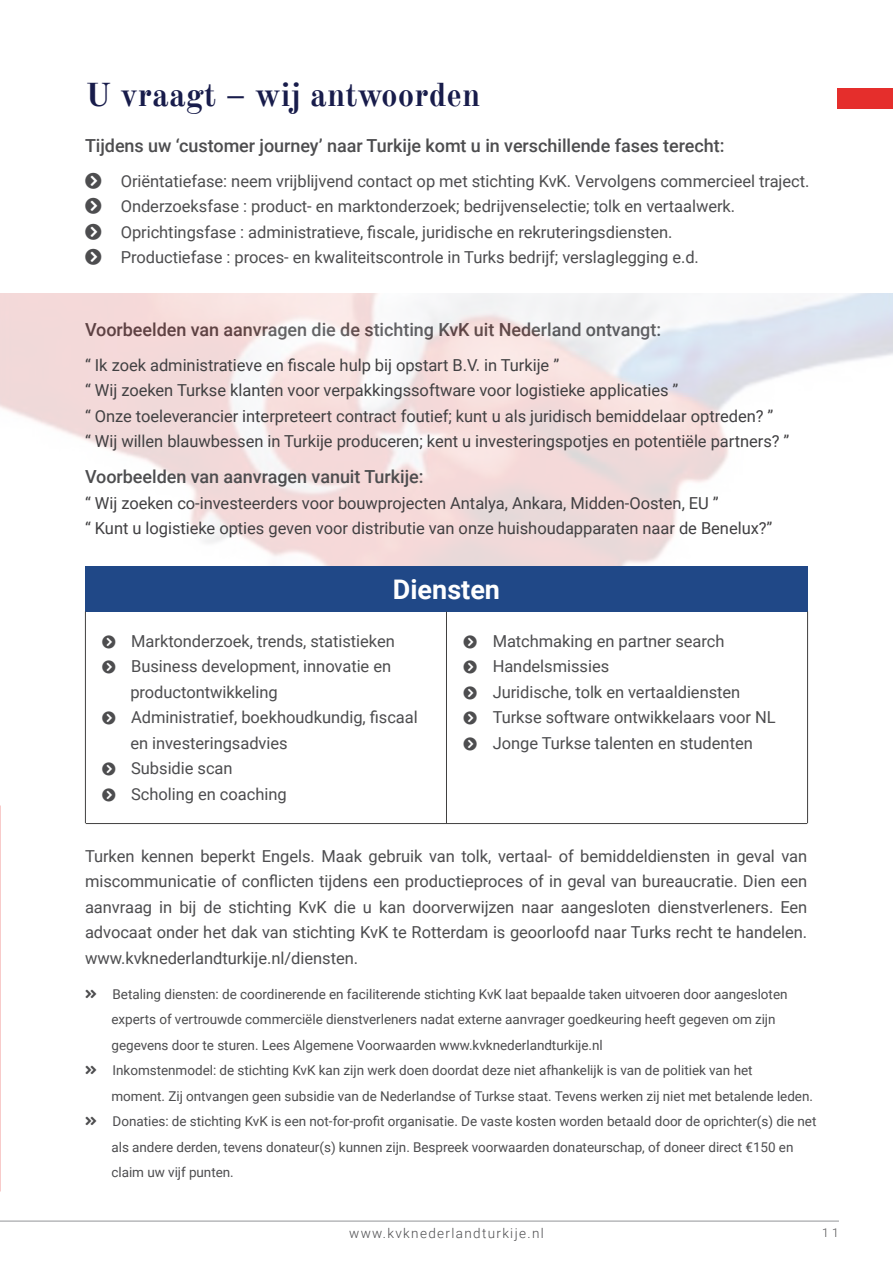
<style>
.page{position:relative;width:893px;height:1263px;background:#fff}
.page>*{position:absolute;margin:0;border:0;box-sizing:border-box;transform-origin:0 0}
.t1{font:700 33px "Old Standard TT";color:#181c4b}
.t2{font:700 27px "Roboto";color:#fff}
.t3{font:500 18px "Roboto";letter-spacing:-.005em;color:#4d4d4f}
.t4{font:16.5px/25.5px "Roboto";letter-spacing:-.005em;color:#4d4d4f}
.t5{font:16.5px/25.5px "Roboto";letter-spacing:-.005em;color:#414042}
.t6{font:13.5px/25.5px "Roboto";letter-spacing:-.005em;color:#4d4d4f}
.t7{font:300 13.5px "Roboto";letter-spacing:.1em;color:#4d4d4f}
.t8{font:300 12px "Roboto";color:#4d4d4f}
</style>
<div class="page">
<div style="left:85px;top:566px;width:723px;height:45px;background:#204887"></div>
<div style="left:838px;top:88px;width:55px;height:21px;background:#e52e2c"></div>
<hr style="left:85px;top:611px;width:1px;height:212px;background:#414040">
<hr style="left:807px;top:611px;width:1px;height:212px;background:#414040">
<hr style="left:446px;top:611px;width:1px;height:212px;background:#414040">
<hr style="left:86px;top:823px;width:721px;height:1px;background:#414040">
<hr style="left:0;top:1221px;width:839px;height:1px;background:#939598">
<h1 class="t1" style="left:85px;top:69px;width:397px">U vraagt – wij antwoorden</h1>
<p class="t3" style="left:85px;top:133px;width:641px">Tijdens uw ‘customer journey’ naar Turkije komt u in verschillende fases terecht:</p>
<p class="t4" style="left:121px;top:167px;width:690px">Oriëntatiefase: neem vrijblijvend contact op met stichting KvK. Vervolgens commercieel traject.<br>Onderzoeksfase : product- en marktonderzoek; bedrijvenselectie; tolk en vertaalwerk.<br>Oprichtingsfase : administratieve, fiscale, juridische en rekruteringsdiensten.<br>Productiefase : proces- en kwaliteitscontrole in Turks bedrijf; verslaglegging e.d.</p>
<p class="t3" style="left:85px;top:317px;width:578px">Voorbeelden van aanvragen die de stichting KvK uit Nederland ontvangt:</p>
<p class="t5" style="left:85px;top:351px;width:706px">“ Ik zoek administratieve en fiscale hulp bij opstart B.V. in Turkije ”<br>“ Wij zoeken Turkse klanten voor verpakkingssoftware voor logistieke applicaties ”<br>“ Onze toeleverancier interpreteert contract foutief; kunt u als juridisch bemiddelaar optreden? ”<br>“ Wij willen blauwbessen in Turkije produceren; kent u investeringspotjes en potentiële partners? ”</p>
<p class="t3" style="left:85px;top:464px;width:340px">Voorbeelden van aanvragen vanuit Turkije:</p>
<p class="t5" style="left:85px;top:489px;width:689px">“ Wij zoeken co-investeerders voor bouwprojecten Antalya, Ankara, Midden-Oosten, EU ”<br>“ Kunt u logistieke opties geven voor distributie van onze huishoudapparaten naar de Benelux?”</p>
<h2 class="t2" style="left:393px;top:570px;width:109px">Diensten</h2>
<p class="t4" style="left:130px;top:628px;width:289px">Marktonderzoek, trends, statistieken<br>Business development, innovatie en productontwikkeling<br>Administratief, boekhoudkundig, fiscaal en investeringsadvies<br>Subsidie scan<br>Scholing en coaching</p>
<p class="t4" style="left:493px;top:628px;width:285px">Matchmaking en partner search<br>Handelsmissies<br>Juridische, tolk en vertaaldiensten<br>Turkse software ontwikkelaars voor NL<br>Jonge Turkse talenten en studenten</p>
<p class="t4" style="left:85px;top:843px;width:724px;text-align:justify">Turken kennen beperkt Engels. Maak gebruik van tolk, vertaal- of bemiddeldiensten in geval van miscommunicatie of conflicten tijdens een productieproces of in geval van bureaucratie. Dien een aanvraag in bij de stichting KvK die u kan doorverwijzen naar aangesloten dienstverleners. Een advocaat onder het dak van stichting KvK te Rotterdam is geoorloofd naar Turks recht te handelen. www.kvknederlandturkije.nl/diensten.</p>
<p class="t6" style="left:111px;top:981px;width:706px">Betaling diensten: de coordinerende en faciliterende stichting KvK laat bepaalde taken uitvoeren door aangesloten experts of vertrouwde commerciële dienstverleners nadat externe aanvrager goedkeuring heeft gegeven om zijn gegevens door te sturen. Lees Algemene Voorwaarden www.kvknederlandturkije.nl<br>Inkomstenmodel: de stichting KvK kan zijn werk doen doordat deze niet afhankelijk is van de politiek van het<br>moment. Zij ontvangen geen subsidie van de Nederlandse of Turkse staat. Tevens werken zij niet met betalende leden.<br>Donaties: de stichting KvK is een not-for-profit organisatie. De vaste kosten worden betaald door de oprichter(s) die net als andere derden, tevens donateur(s) kunnen zijn. Bespreek voorwaarden donateurschap, of doneer direct €150 en claim uw vijf punten.</p>
<p class="t7" style="left:349px;top:1224px;width:196px">www.kvknederlandturkije.nl</p>
<p class="t8" style="left:822px;top:1224px;width:18px">1 1</p>
</div>
